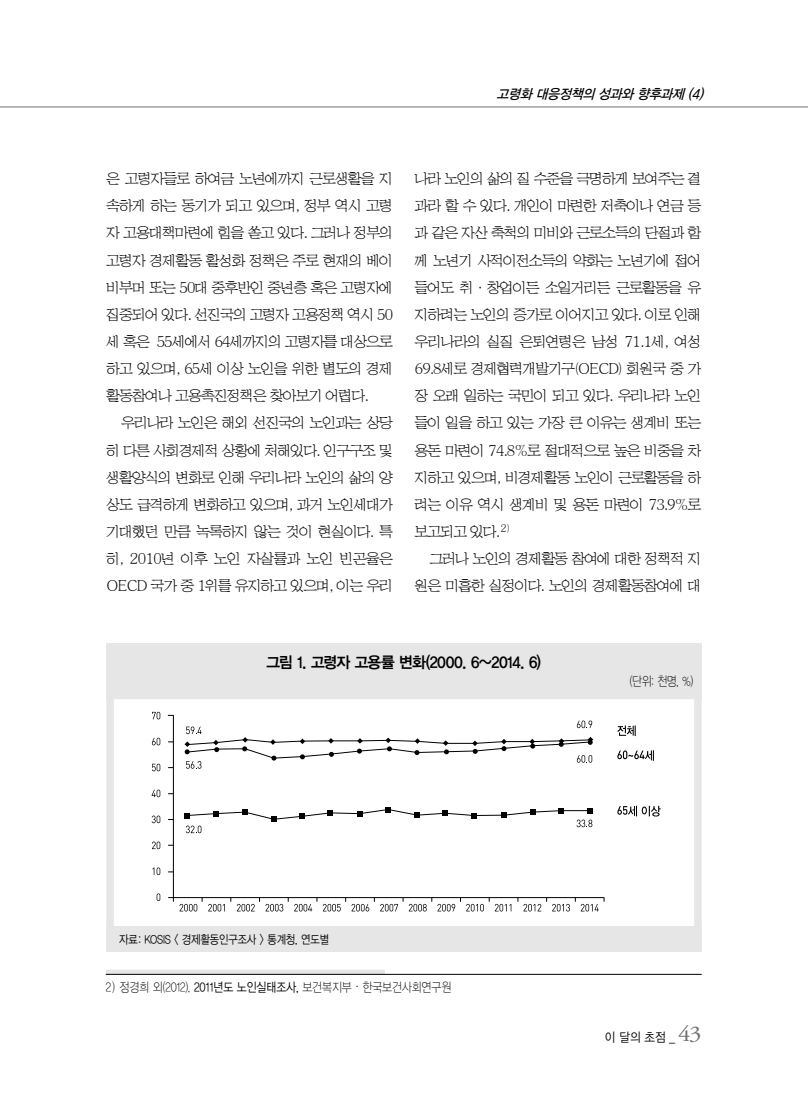
<style>
.page{position:relative;width:808px;height:1106px;background:#fff}
.page>*{position:absolute;margin:0;border:0;box-sizing:border-box;transform-origin:0 0}
.t1{font:15.75px "YDVYGO14";letter-spacing:-.045em;color:#000;scale:.95 1}
.t2{font:15px/27.2px "HY Sin Mun Myeong Jo Pro";letter-spacing:-.08em;color:#000;text-align:justify}
.t3{font:italic 13.5px "YDVYGO13";color:#000;scale:.95 1}
.t4{font:12.75px "YDVYGO11";letter-spacing:-.01em;color:#000;scale:.85 1}
.t5{font:12.75px "YDVYGO12";color:#000;scale:.9 1}
.t6{font:12px "YDVYGO12";letter-spacing:-.01em;color:#000;scale:.85 1}
.s1{font-family:"YDVYGO12"}
.s2{font-family:"HY Sin Mun Myeong Jo Pro"}
.s3{font-family:"Adobe Garamond Pro";font-size:22.5px;color:#727172}
</style>
<div class="page">
<hr style="left:0;top:107px;width:808px;height:1px;background:#727172">
<div style="left:106px;top:969px;width:279px;height:5px;background:#e6e6e7"></div>
<hr style="left:106px;top:974px;width:596px;height:1px;background:#000">
<hr style="left:173px;top:715px;width:1px;height:186px;background:#000">
<svg style="left:617px;top:725px;width:19px;height:11px"></svg>
<svg style="left:617px;top:750px;width:37px;height:10px"></svg>
<svg style="left:617px;top:805px;width:43px;height:11px"></svg>
<svg style="left:152px;top:711px;width:8px;height:8px"></svg>
<svg style="left:152px;top:737px;width:8px;height:8px"></svg>
<svg style="left:152px;top:763px;width:8px;height:8px"></svg>
<svg style="left:152px;top:789px;width:8px;height:8px"></svg>
<svg style="left:152px;top:815px;width:8px;height:8px"></svg>
<svg style="left:152px;top:841px;width:8px;height:8px"></svg>
<svg style="left:152px;top:867px;width:8px;height:8px"></svg>
<svg style="left:157px;top:893px;width:3px;height:8px"></svg>
<svg style="left:180px;top:898px;width:45px;height:13px"></svg>
<svg style="left:231px;top:898px;width:280px;height:13px"></svg>
<svg style="left:518px;top:897px;width:87px;height:14px"></svg>
<hr style="left:168px;top:897px;width:436px;height:1px;background:#000">
<svg style="left:184px;top:807px;width:409px;height:26px"></svg>
<svg style="left:185px;top:720px;width:408px;height:48px"></svg>
<div style="left:106px;top:691px;width:596px;height:243px;border:8px solid #e6e6e7"></div>
<div style="left:106px;top:926px;width:596px;height:25px;background:#e6e6e7"></div>
<div style="left:106px;top:643px;width:596px;height:55px;background:#e6e6e7"></div>
<p class="t3" style="left:497px;top:86px;width:223px">고령화 대응정책의 성과와 향후과제 (4)</p>
<p class="t2" style="left:106px;top:165px;width:289px">은 고령자들로 하여금 노년에까지 근로생활을 지 속하게 하는 동기가 되고 있으며, 정부 역시 고령 자 고용대책마련에 힘을 쏟고 있다. 그러나 정부의 고령자 경제활동 활성화 정책은 주로 현재의 베이 비부머 또는 50대 중후반인 중년층 혹은 고령자에 집중되어 있다. 선진국의 고령자 고용정책 역시 50 세 혹은 55세에서 64세까지의 고령자를 대상으로 하고 있으며, 65세 이상 노인을 위한 별도의 경제 활동참여나 고용촉진정책은 찾아보기 어렵다.</p>
<p class="t2" style="left:106px;top:409px;width:289px;text-indent:15px">우리나라 노인은 해외 선진국의 노인과는 상당 히 다른 사회경제적 상황에 처해있다. 인구구조 및 생활양식의 변화로 인해 우리나라 노인의 삶의 양 상도 급격하게 변화하고 있으며, 과거 노인세대가 기대했던 만큼 녹록하지 않는 것이 현실이다. 특 히, 2010년 이후 노인 자살률과 노인 빈곤율은 OECD 국가 중 1위를 유지하고 있으며, 이는 우리</p>
<p class="t2" style="left:415px;top:165px;width:289px">나라 노인의 삶의 질 수준을 극명하게 보여주는 결 과라 할 수 있다. 개인이 마련한 저축이나 연금 등 과 같은 자산 축척의 미비와 근로소득의 단절과 함 께 노년기 사적이전소득의 약화는 노년기에 접어 들어도 취·창업이든 소일거리든 근로활동을 유 지하려는 노인의 증가로 이어지고 있다. 이로 인해 우리나라의 실질 은퇴연령은 남성 71.1세, 여성 69.8세로 경제협력개발기구(OECD) 회원국 중 가 장 오래 일하는 국민이 되고 있다. 우리나라 노인 들이 일을 하고 있는 가장 큰 이유는 생계비 또는 용돈 마련이 74.8%로 절대적으로 높은 비중을 차 지하고 있으며, 비경제활동 노인이 근로활동을 하 려는 이유 역시 생계비 및 용돈 마련이 73.9%로 보고되고 있다.<sup>2)</sup></p>
<p class="t2" style="left:415px;top:545px;width:289px;text-align:right">그러나 노인의 경제활동 참여에 대한 정책적 지 원은 미흡한 실정이다. 노인의 경제활동참여에 대</p>
<p class="t1" style="left:267px;top:653px;width:291px">그림 1. 고령자 고용률 변화(2000. 6~2014. 6)</p>
<p class="t4" style="left:630px;top:674px;width:76px">(단위: 천명, %)</p>
<p class="t6" style="left:119px;top:932px;width:249px">자료: KOSIS &lt; 경제활동인구조사 &gt; 통계청, 연도별</p>
<p class="t4" style="left:106px;top:980px;width:408px">2) 정경희 외(2012). <span class="s1">2011년도 노인실태조사,</span> 보건복지부<span class="s2">·</span>한국보건사회연구원</p>
<p class="t5" style="left:605px;top:1030px;width:109px">이 달의 초점 _ <span class="s3">43</span></p>
</div>
